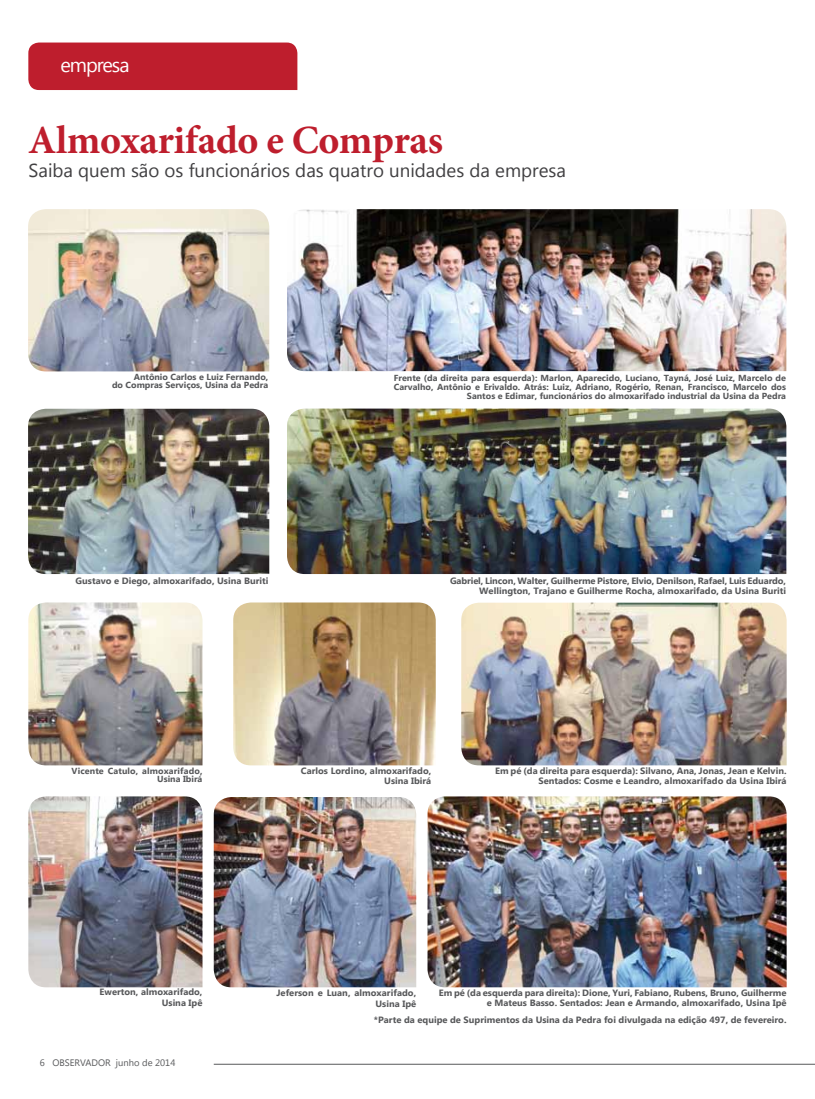
<style>
.page{position:relative;width:815px;height:1099px;background:#fff}
.page>*{position:absolute;margin:0;border:0;box-sizing:border-box;transform-origin:0 0}
.t1{font:700 40px "Minion Pro";letter-spacing:-.01em;color:#be1e2d}
.t2{font:20px "Segoe UI";letter-spacing:-.05em;color:#fff}
.t3{font:18.75px "Segoe UI";color:#414042}
.t4{font:9.38px "Segoe UI";color:#58595b}
.t5{font:700 9.12px/10.4px "Segoe UI";color:#58595b;text-align:right}
.t6{font:700 8.75px/8.8px "Segoe UI";color:#58595b;text-align:right}
</style>
<div class="page">
<hr style="left:214px;top:1063px;width:601px;height:1px;background:#58595b">
<div style="left:28px;top:43px;width:269px;height:47px;background:#be1e2d"></div>
<img style="left:28px;top:209px;width:241px;height:162px">
<img style="left:28px;top:409px;width:241px;height:165px">
<img style="left:287px;top:209px;width:499px;height:162px">
<img style="left:287px;top:408px;width:499px;height:166px">
<img style="left:461px;top:602px;width:326px;height:163px">
<img style="left:28px;top:602px;width:174px;height:163px">
<img style="left:233px;top:602px;width:203px;height:163px">
<img style="left:428px;top:796px;width:359px;height:191px">
<img style="left:28px;top:796px;width:174px;height:191px">
<img style="left:214px;top:797px;width:202px;height:190px">
<h2 class="t2" style="left:60px;top:51px;width:71px">empresa</h2>
<h1 class="t1" style="left:28px;top:112px;width:416px">Almoxarifado e Compras</h1>
<h3 class="t3" style="left:29px;top:157px;width:539px">Saiba quem são os funcionários das quatro unidades da empresa</h3>
<p class="t6" style="left:112px;top:372px;width:158px">Antônio Carlos e Luiz Fernando,<br>do Compras Serviços, Usina da Pedra</p>
<p class="t6" style="left:394px;top:373px;width:394px">Frente (da direita para esquerda): Marlon, Aparecido, Luciano, Tayná, José Luiz, Marcelo de<br>Carvalho, Antônio e Erivaldo. Atrás: Luiz, Adriano, Rogério, Renan, Francisco, Marcelo dos<br>Santos e Edimar, funcionários do almoxarifado industrial da Usina da Pedra</p>
<p class="t5" style="left:76px;top:575px;width:194px">Gustavo e Diego, almoxarifado, Usina Buriti</p>
<p class="t5" style="left:450px;top:575px;width:338px">Gabriel, Lincon, Walter, Guilherme Pistore, Elvio, Denilson, Rafael, Luis Eduardo,<br>Wellington, Trajano e Guilherme Rocha, almoxarifado, da Usina Buriti</p>
<p class="t6" style="left:72px;top:765px;width:132px">Vicente Catulo, almoxarifado,<br>Usina Ibirá</p>
<p class="t5" style="left:301px;top:764px;width:132px">Carlos Lordino, almoxarifado,<br>Usina Ibirá</p>
<p class="t5" style="left:495px;top:764px;width:293px">Em pé (da direita para esquerda): Silvano, Ana, Jonas, Jean e Kelvin.<br>Sentados: Cosme e Leandro, almoxarifado da Usina Ibirá</p>
<p class="t5" style="left:100px;top:986px;width:104px">Ewerton, almoxarifado,<br>Usina Ipê</p>
<p class="t4" style="left:40px;top:1056px;width:137px">6 OBSERVADOR junho de 2014</p>
<p class="t5" style="left:276px;top:987px;width:141px">Jeferson e Luan, almoxarifado,<br>Usina Ipê</p>
<p class="t5" style="left:439px;top:986px;width:349px">Em pé (da esquerda para direita): Dione, Yuri, Fabiano, Rubens, Bruno, Guilherme e Mateus Basso. Sentados: Jean e Armando, almoxarifado, Usina Ipê</p>
<p class="t5" style="left:374px;top:1014px;width:414px">*Parte da equipe de Suprimentos da Usina da Pedra foi divulgada na edição 497, de fevereiro.</p>
</div>
